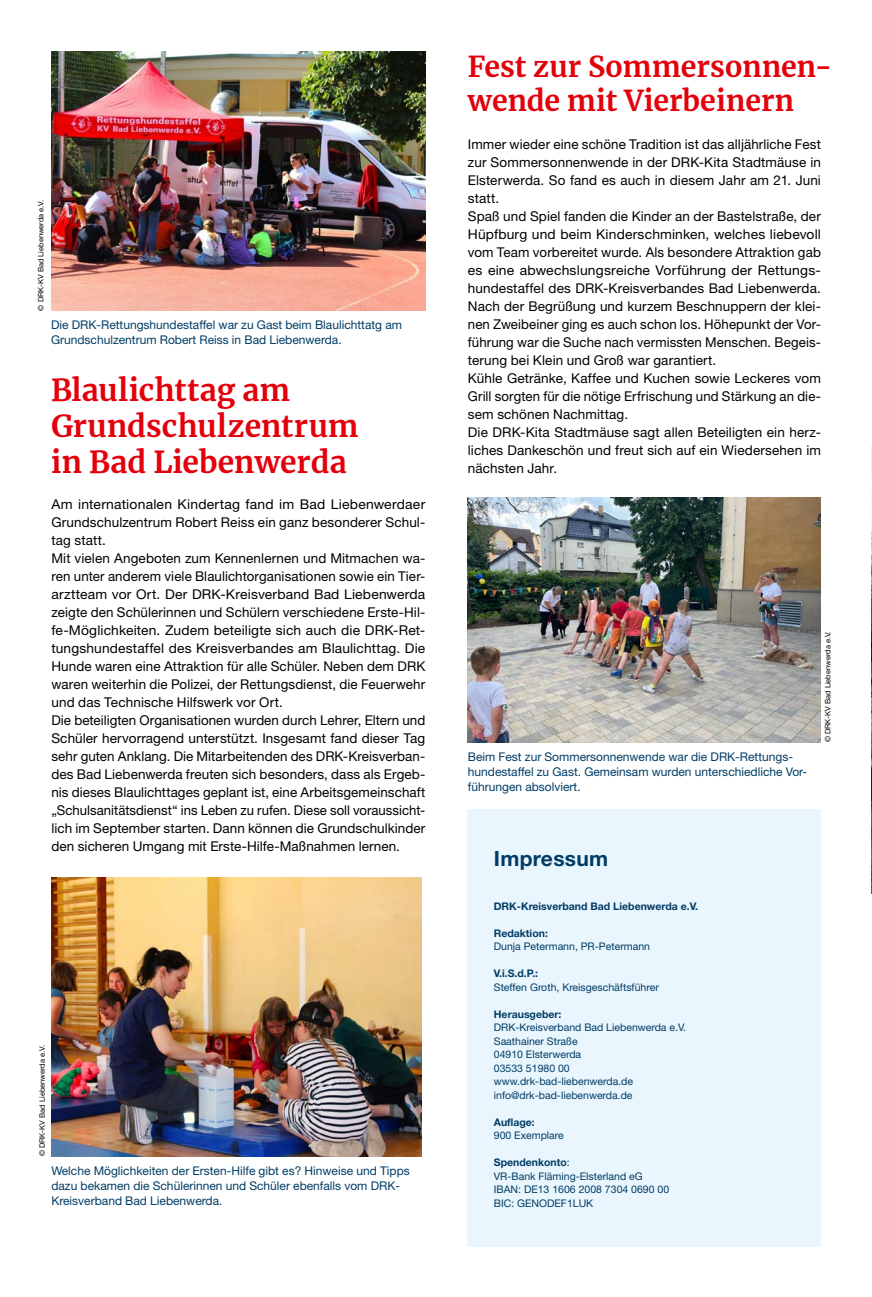
<style>
.page{position:relative;width:872px;height:1297px;background:#fff}
.page>*{position:absolute;margin:0;border:0;box-sizing:border-box;transform-origin:0 0}
.MGB_Headline_23{font:700 30px/36px "Merriweather";letter-spacing:.005em;color:#e3000b}
.MGB_Headline_23-2{font:700 28.5px/34.2px "Merriweather";color:#e3000b}
.MGB_Impressun_Über{font:700 21px "Helvetica Neue LT Pro";letter-spacing:.015em;color:#003c65}
.MGB_Copy{font:13.5px/18px "Helvetica Neue LT Pro";letter-spacing:.01em;color:#000;text-align:justify}
.MGB_BU{font:12px/15px "Helvetica Neue LT Pro";color:#003c65}
.MGB_Impressum{font:10.5px "Helvetica Neue LT Pro";color:#003c65}
.MGB_Impressum-2{font:700 10.5px "Helvetica Neue LT Pro";color:#003c65}
.MGB_Fotocredits{font:7.5px "Helvetica Neue LT Pro";color:#000}
.s1{font-weight:400}
</style>
<div class="page">
<img style="left:871px;top:446px;width:1px;height:447px">
<div style="left:468px;top:809px;width:353px;height:438px;background:#eaf6fe"></div>
<img style="left:51px;top:51px;width:374px;height:260px">
<img style="left:51px;top:877px;width:370px;height:279px">
<img style="left:468px;top:498px;width:353px;height:244px">
<p class="MGB_Fotocredits" style="left:36px;top:311px;width:112px;rotate:-90deg">© DRK-KV Bad Liebenwerda e.V.</p>
<p class="MGB_BU" style="left:51px;top:316px;width:352px">Die DRK-Rettungshundestaffel war zu Gast beim Blaulichttatg am<br>Grundschulzentrum Robert Reiss in Bad Liebenwerda.</p>
<p class="MGB_Headline_23" style="left:51px;top:371px;width:309px">Blaulichttag am<br>Grundschulzentrum in Bad Liebenwerda</p>
<p class="MGB_Copy" style="left:51px;top:494px;width:375px">Am internationalen Kindertag fand im Bad Liebenwerdaer Grundschulzentrum Robert Reiss ein ganz besonderer Schul&shy;tag statt.</p>
<p class="MGB_Copy" style="left:51px;top:548px;width:375px">Mit vielen Angeboten zum Kennenlernen und Mitmachen wa&shy;ren unter anderem viele Blaulichtorganisationen sowie ein Tier&shy;arztteam vor Ort. Der DRK-Kreisverband Bad Liebenwerda zeigte den Schülerinnen und Schülern verschiedene Erste-Hil&shy;fe-Möglichkeiten. Zudem beteiligte sich auch die DRK-Ret&shy;tungshundestaffel des Kreisverbandes am Blaulichttag. Die Hunde waren eine Attraktion für alle Schüler. Neben dem DRK waren weiterhin die Polizei, der Rettungsdienst, die Feuerwehr und das Technische Hilfswerk vor Ort.</p>
<p class="MGB_Copy" style="left:51px;top:710px;width:375px">Die beteiligten Organisationen wurden durch Lehrer, Eltern und Schüler hervorragend unterstützt. Insgesamt fand dieser Tag sehr guten Anklang. Die Mitarbeitenden des DRK-Kreisverban&shy;des Bad Liebenwerda freuten sich besonders, dass als Ergeb&shy;nis dieses Blaulichttages geplant ist, eine Arbeitsgemeinschaft „Schulsanitätsdienst“ ins Leben zu rufen. Diese soll voraussicht&shy;lich im September starten. Dann können die Grundschulkinder den sicheren Umgang mit Erste-Hilfe-Maßnahmen lernen.</p>
<p class="MGB_Fotocredits" style="left:37px;top:1156px;width:112px;rotate:-90deg">© DRK-KV Bad Liebenwerda e.V.</p>
<p class="MGB_BU" style="left:51px;top:1162px;width:360px">Welche Möglichkeiten der Ersten-Hilfe gibt es? Hinweise und Tipps dazu bekamen die Schülerinnen und Schüler ebenfalls vom DRK-<br>Kreisverband Bad Liebenwerda.</p>
<p class="MGB_Headline_23-2" style="left:468px;top:48px;width:366px">Fest zur Sommersonnen&shy;wende mit Vierbeinern</p>
<p class="MGB_Copy" style="left:468px;top:134px;width:354px">Immer wieder eine schöne Tradition ist das alljährliche Fest zur Sommersonnenwende in der DRK-Kita Stadtmäuse in Elsterwerda. So fand es auch in diesem Jahr am 21. Juni statt.</p>
<p class="MGB_Copy" style="left:468px;top:206px;width:354px">Spaß und Spiel fanden die Kinder an der Bastelstraße, der Hüpfburg und beim Kinderschminken, welches liebevoll vom Team vorbereitet wurde. Als besondere Attraktion gab es eine abwechslungsreiche Vorführung der Rettungs&shy;hundestaffel des DRK-Kreisverbandes Bad Liebenwerda.<br>Nach der Begrüßung und kurzem Beschnuppern der klei&shy;nen Zweibeiner ging es auch schon los. Höhepunkt der Vor&shy;führung war die Suche nach vermissten Menschen. Begeis&shy;terung bei Klein und Groß war garantiert.</p>
<p class="MGB_Copy" style="left:468px;top:368px;width:354px">Kühle Getränke, Kaffee und Kuchen sowie Leckeres vom Grill sorgten für die nötige Erfrischung und Stärkung an die&shy;sem schönen Nachmittag.</p>
<p class="MGB_Copy" style="left:468px;top:422px;width:354px">Die DRK-Kita Stadtmäuse sagt allen Beteiligten ein herz&shy;liches Dankeschön und freut sich auf ein Wiedersehen im nächsten Jahr.</p>
<p class="MGB_BU" style="left:468px;top:748px;width:341px">Beim Fest zur Sommersonnenwende war die DRK-Rettungs&shy;hundestaffel zu Gast. Gemeinsam wurden unterschiedliche Vor&shy;führungen absolviert.</p>
<p class="MGB_Fotocredits" style="left:823px;top:742px;width:112px;rotate:-90deg">© DRK-KV Bad Liebenwerda e.V.</p>
<p class="MGB_Impressun_Über" style="left:494px;top:846px;width:116px">Impressum</p>
<p class="MGB_Impressum-2" style="left:494px;top:899px;width:205px">DRK-Kreisverband Bad Liebenwerda e.V.</p>
<p class="MGB_Impressum-2" style="left:494px;top:926px;width:56px">Redaktion:</p>
<p class="MGB_Impressum" style="left:494px;top:940px;width:158px">Dunja Petermann, PR-Petermann</p>
<p class="MGB_Impressum-2" style="left:494px;top:967px;width:46px">V.i.S.d.P.:</p>
<p class="MGB_Impressum" style="left:494px;top:980px;width:166px">Steffen Groth, Kreisgeschäftsführer</p>
<p class="MGB_Impressum-2" style="left:494px;top:1007px;width:69px">Herausgeber:</p>
<p class="MGB_Impressum" style="left:494px;top:1021px;width:194px">DRK-Kreisverband Bad Liebenwerda e.V.</p>
<p class="MGB_Impressum" style="left:494px;top:1034px;width:85px">Saathainer Straße</p>
<p class="MGB_Impressum" style="left:494px;top:1048px;width:89px">04910 Elsterwerda</p>
<p class="MGB_Impressum" style="left:494px;top:1061px;width:77px">03533 51980 00</p>
<p class="MGB_Impressum" style="left:494px;top:1075px;width:141px">www.drk-bad-liebenwerda.de</p>
<p class="MGB_Impressum" style="left:494px;top:1088px;width:140px">info@drk-bad-liebenwerda.de</p>
<p class="MGB_Impressum-2" style="left:494px;top:1115px;width:43px">Auflage:</p>
<p class="MGB_Impressum" style="left:494px;top:1129px;width:72px">900 Exemplare</p>
<p class="MGB_Impressum-2" style="left:494px;top:1156px;width:77px">Spendenkonto<span class="s1">:</span></p>
<p class="MGB_Impressum" style="left:494px;top:1169px;width:150px">VR-Bank Fläming-Elsterland eG</p>
<p class="MGB_Impressum" style="left:494px;top:1183px;width:177px">IBAN: DE13 1606 2008 7304 0690 00</p>
<p class="MGB_Impressum" style="left:494px;top:1196px;width:101px">BIC: GENODEF1LUK</p>
</div>
